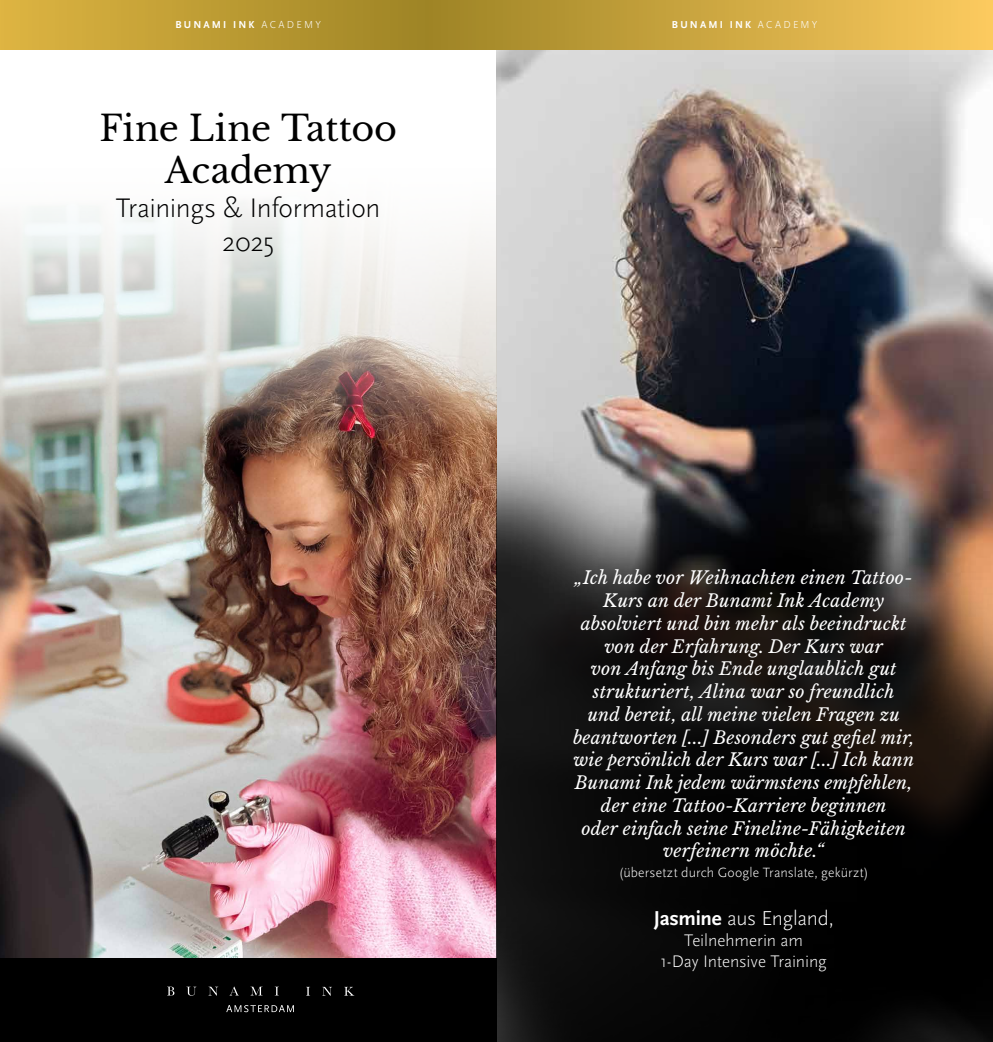
<style>
.page{position:relative;width:993px;height:1042px;background:#fff}
.page>*{position:absolute;margin:0;border:0;box-sizing:border-box;transform-origin:0 0}
.t1{font:35px/42px "Libre Baskerville";letter-spacing:-.01em;color:#000;text-align:center}
.t2{font:300 28px/33.6px "Scala Sans Pro";letter-spacing:-.015em;color:#000;text-align:center}
.t3{font:300 21px "Scala Sans Pro";letter-spacing:-.015em;color:#fff}
.t4{font:italic 17.5px/22.8px "Libre Baskerville";letter-spacing:.01em;color:#fff;text-align:center}
.t5{font:300 17.5px/21px "Scala Sans Pro";letter-spacing:-.005em;color:#fff;text-align:center}
.t6{font:300 14px "Scala Sans Pro";letter-spacing:.005em;color:#fff}
.t7{font:700 10.5px "Scala Sans Pro";letter-spacing:.205em;color:#fff}
.s1{font-weight:300}
.s2{font-weight:700}
</style>
<div class="page">
<img style="left:496px;top:50px;width:496px;height:384px">
<img style="left:0;top:202px;width:496px;height:756px">
<svg style="left:0;top:0;width:992px;height:50px;background:#c5a23b"></svg>
<div style="left:0;top:958px;width:496px;height:84px;background:#000"></div>
<svg style="left:167px;top:986px;width:187px;height:10px"></svg>
<svg style="left:226px;top:1005px;width:68px;height:7px"></svg>
<svg style="left:496px;top:434px;width:496px;height:154px;background:#584f4c"></svg>
<svg style="left:496px;top:588px;width:496px;height:454px;background:#100d0c"></svg>
<p class="t7" style="left:175px;top:19px;width:147px">BUNAMI INK <span class="s1">ACADEMY</span></p>
<p class="t7" style="left:671px;top:19px;width:147px">BUNAMI INK <span class="s1">ACADEMY</span></p>
<h1 class="t1" style="left:99px;top:108px;width:299px">Fine Line Tattoo<br>Academy</h1>
<h2 class="t2" style="left:116px;top:191px;width:266px">Trainings &amp; Information<br>2025</h2>
<p class="t4" style="left:573px;top:567px;width:342px">„Ich habe vor Weihnachten einen Tattoo-Kurs an der Bunami Ink Academy absolviert und bin mehr als beeindruckt von der Erfahrung. Der Kurs war<br>von Anfang bis Ende unglaublich gut strukturiert, Alina war so freundlich<br>und bereit, all meine vielen Fragen zu beantworten [...] Besonders gut gefiel mir, wie persönlich der Kurs war [...] Ich kann Bunami Ink jedem wärmstens empfehlen, der eine Tattoo-Karriere beginnen<br>oder einfach seine Fineline-Fähigkeiten verfeinern möchte.“</p>
<p class="t6" style="left:618px;top:864px;width:251px">(übersetzt durch Google Translate, gekürzt)</p>
<p class="t3" style="left:653px;top:906px;width:181px"><span class="s2">Jasmine</span> aus England,</p>
<p class="t5" style="left:660px;top:930px;width:168px">Teilnehmerin am<br>1-Day Intensive Training</p>
</div>
